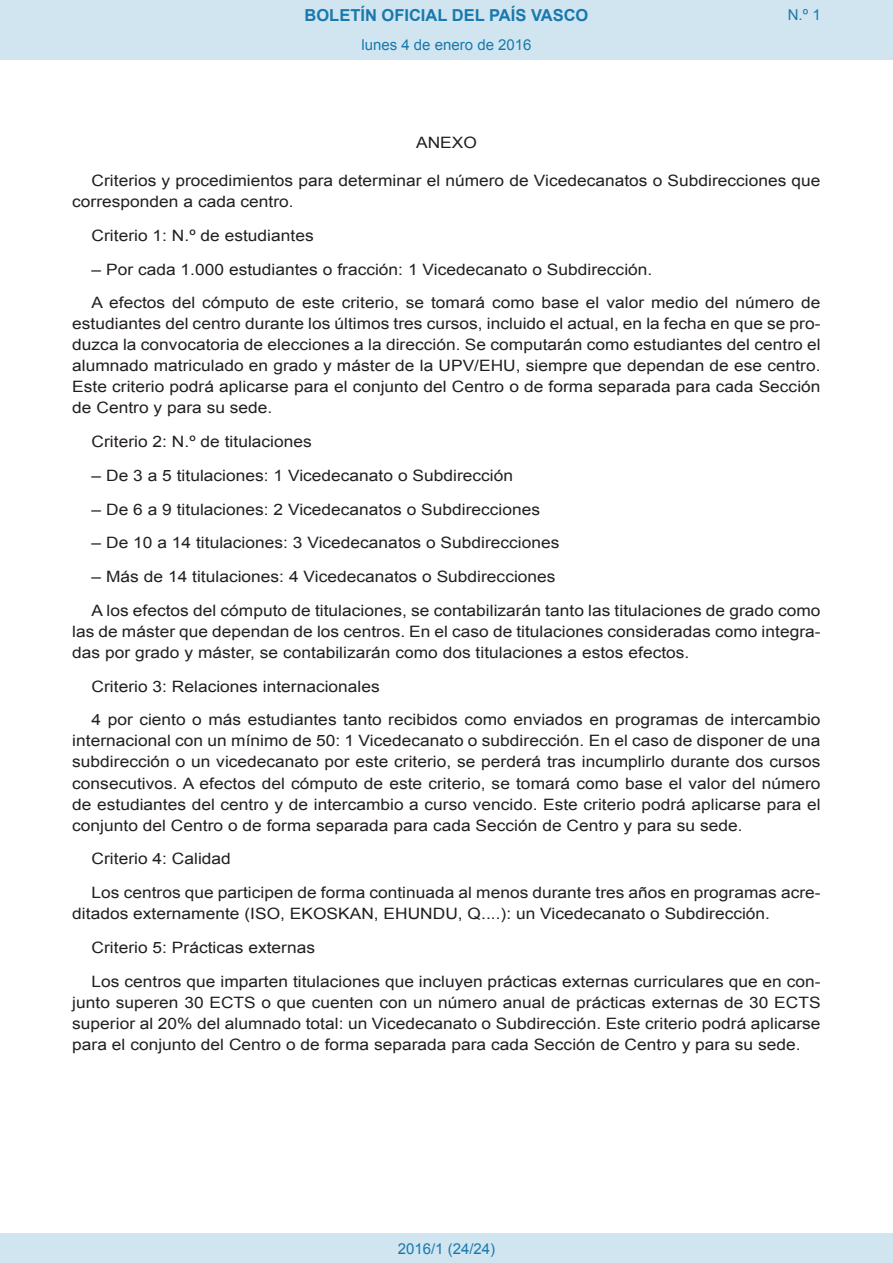
<style>
.page{position:relative;width:893px;height:1263px;background:#fff}
.page>*{position:absolute;margin:0;border:0;box-sizing:border-box;transform-origin:0 0}
.t1{font:700 16.5px "Arial";color:#1879ad}
.BOPVDetalle{font:15.6px/21px "Arial";color:#231f20;text-align:justify;scale:1.11 1}
.BOPVClave{font:15.6px "Arial";color:#231f20;scale:1.11 1}
.Paginacion_Centro{font:15px "Arial";color:#1879ad}
</style>
<div class="page">
<div style="left:0;top:0;width:893px;height:60px;background:#d0e5f0"></div>
<div style="left:0;top:1233px;width:893px;height:30px;background:#d0e5f0"></div>
<p class="t1" style="left:305px;top:4px;width:285px">BOLETÍN OFICIAL DEL PAÍS VASCO</p>
<p class="Paginacion_Centro" style="left:361px;top:35px;width:172px">lunes 4 de enero de 2016</p>
<p class="Paginacion_Centro" style="left:788px;top:5px;width:34px">N.º 1</p>
<p class="BOPVClave" style="left:416px;top:132px;width:56px">ANEXO</p>
<p class="BOPVDetalle" style="left:72px;top:170px;width:676px;text-indent:19px">Criterios y procedimientos para determinar el número de Vicedecanatos o Subdirecciones que corresponden a cada centro.</p>
<p class="BOPVDetalle" style="left:92px;top:225px;width:202px">Criterio 1: N.º de estudiantes</p>
<p class="BOPVDetalle" style="left:92px;top:259px;width:507px">– Por cada 1.000 estudiantes o fracción: 1 Vicedecanato o Subdirección.</p>
<p class="BOPVDetalle" style="left:72px;top:293px;width:676px;text-indent:19px">A efectos del cómputo de este criterio, se tomará como base el valor medio del número de estudiantes del centro durante los últimos tres cursos, incluido el actual, en la fecha en que se pro&shy;duzca la convocatoria de elecciones a la dirección. Se computarán como estudiantes del centro el alumnado matriculado en grado y máster de la UPV/EHU, siempre que dependan de ese centro.<br>Este criterio podrá aplicarse para el conjunto del Centro o de forma separada para cada Sección de Centro y para su sede.</p>
<p class="BOPVDetalle" style="left:92px;top:431px;width:200px">Criterio 2: N.º de titulaciones</p>
<p class="BOPVDetalle" style="left:92px;top:465px;width:381px">– De 3 a 5 titulaciones: 1 Vicedecanato o Subdirección</p>
<p class="BOPVDetalle" style="left:92px;top:499px;width:406px">– De 6 a 9 titulaciones: 2 Vicedecanatos o Subdirecciones</p>
<p class="BOPVDetalle" style="left:92px;top:533px;width:423px">– De 10 a 14 titulaciones: 3 Vicedecanatos o Subdirecciones</p>
<p class="BOPVDetalle" style="left:92px;top:566px;width:419px">– Más de 14 titulaciones: 4 Vicedecanatos o Subdirecciones</p>
<p class="BOPVDetalle" style="left:72px;top:600px;width:676px;text-indent:19px">A los efectos del cómputo de titulaciones, se contabilizarán tanto las titulaciones de grado como las de máster que dependan de los centros. En el caso de titulaciones consideradas como integra&shy;das por grado y máster, se contabilizarán como dos titulaciones a estos efectos.</p>
<p class="BOPVDetalle" style="left:92px;top:676px;width:261px">Criterio 3: Relaciones internacionales</p>
<p class="BOPVDetalle" style="left:72px;top:710px;width:676px;text-indent:19px">4 por ciento o más estudiantes tanto recibidos como enviados en programas de intercambio internacional con un mínimo de 50: 1 Vicedecanato o subdirección. En el caso de disponer de una subdirección o un vicedecanato por este criterio, se perderá tras incumplirlo durante dos cursos consecutivos. A efectos del cómputo de este criterio, se tomará como base el valor del número de estudiantes del centro y de intercambio a curso vencido. Este criterio podrá aplicarse para el conjunto del Centro o de forma separada para cada Sección de Centro y para su sede.</p>
<p class="BOPVDetalle" style="left:92px;top:848px;width:127px">Criterio 4: Calidad</p>
<p class="BOPVDetalle" style="left:72px;top:882px;width:676px;text-indent:19px">Los centros que participen de forma continuada al menos durante tres años en programas acre&shy;ditados externamente (ISO, EKOSKAN, EHUNDU, Q....): un Vicedecanato o Subdirección.</p>
<p class="BOPVDetalle" style="left:92px;top:937px;width:203px">Criterio 5: Prácticas externas</p>
<p class="BOPVDetalle" style="left:72px;top:971px;width:676px;text-indent:19px">Los centros que imparten titulaciones que incluyen prácticas externas curriculares que en con&shy;junto superen 30 ECTS o que cuenten con un número anual de prácticas externas de 30 ECTS superior al 20% del alumnado total: un Vicedecanato o Subdirección. Este criterio podrá aplicarse para el conjunto del Centro o de forma separada para cada Sección de Centro y para su sede.</p>
<p class="Paginacion_Centro" style="left:398px;top:1238px;width:99px">2016/1 (24/24)</p>
</div>
